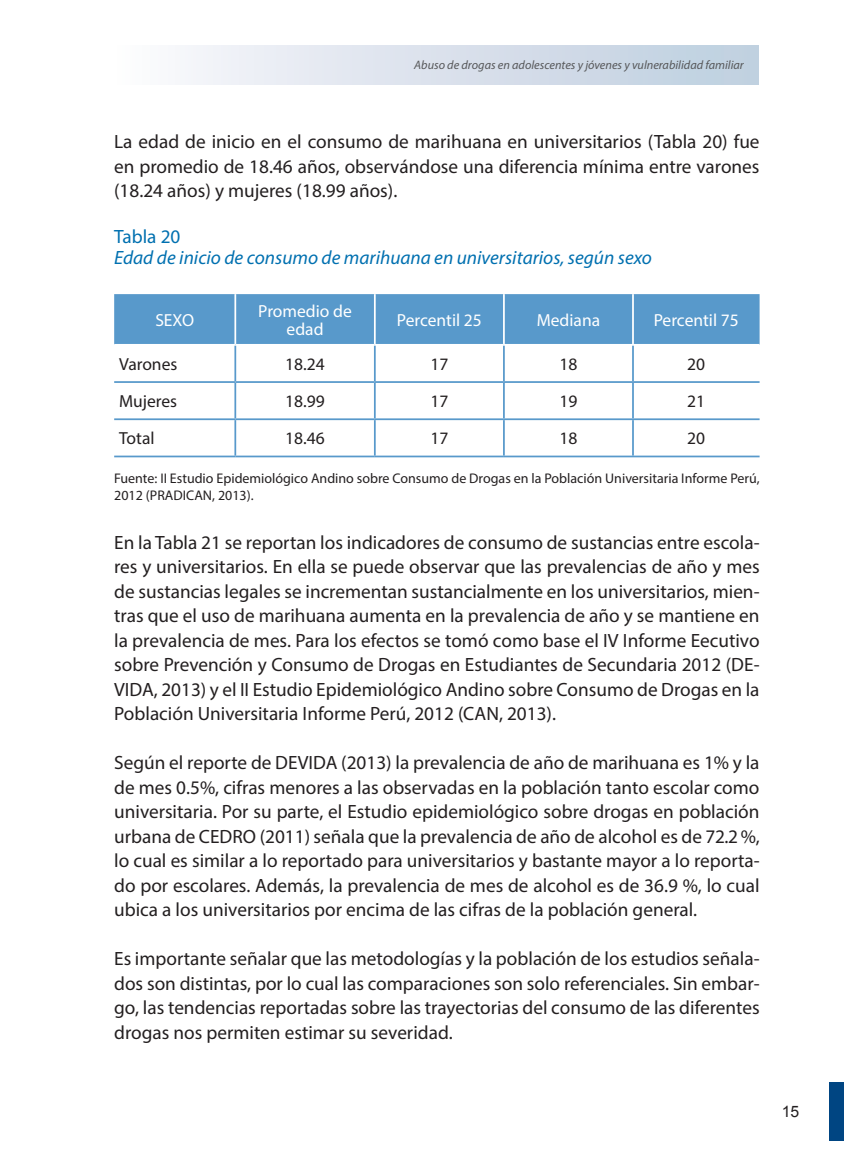
<style>
.page{position:relative;width:844px;height:1166px;background:#fff}
.page>*{position:absolute;margin:0;border:0;box-sizing:border-box;transform-origin:0 0}
.texto_contenido{font:19.25px/24.5px "Myriad Pro";color:#231f20;text-align:justify}
.contenido{font:19.25px/24.5px "Myriad Pro";color:#231f20;text-align:justify}
.t1{font:italic 19.25px "Myriad Pro";color:#0070b0}
.t2{font:19.25px "Myriad Pro";color:#0070b0}
.t3{font:17.5px "Myriad Pro";color:#231f20}
.t4{font:17.5px/18.4px "Myriad Pro";color:#fff;text-align:center}
.t5{font:15.75px "Arial";color:#231f20}
.texto_contenido-2{font:14px/16.6px "Myriad Pro";color:#231f20}
.t6{font:italic 12.25px "Myriad Pro";color:#57585a}
</style>
<div class="page">
<div style="left:828px;top:1082px;width:15px;height:58px;background:#004582"></div>
<div style="left:114px;top:45px;width:644px;height:39px;background:linear-gradient(to right,#fbfafc,#bdcdde)"></div>
<div style="left:114px;top:294px;width:645px;height:50px;background:#5899cb"></div>
<hr style="left:234px;top:346px;width:2px;height:35px;background:#5899cb">
<hr style="left:374px;top:346px;width:1px;height:35px;background:#5899cb">
<hr style="left:503px;top:346px;width:1px;height:35px;background:#5899cb">
<hr style="left:632px;top:346px;width:1px;height:35px;background:#5899cb">
<hr style="left:114px;top:381px;width:121px;height:2px;background:#5899cb">
<hr style="left:235px;top:381px;width:140px;height:2px;background:#5899cb">
<hr style="left:234px;top:383px;width:2px;height:35px;background:#5899cb">
<hr style="left:375px;top:381px;width:129px;height:2px;background:#5899cb">
<hr style="left:374px;top:383px;width:1px;height:35px;background:#5899cb">
<hr style="left:504px;top:381px;width:128px;height:2px;background:#5899cb">
<hr style="left:503px;top:383px;width:1px;height:35px;background:#5899cb">
<hr style="left:632px;top:381px;width:127px;height:2px;background:#5899cb">
<hr style="left:632px;top:383px;width:1px;height:35px;background:#5899cb">
<hr style="left:114px;top:418px;width:121px;height:2px;background:#5899cb">
<hr style="left:235px;top:418px;width:140px;height:2px;background:#5899cb">
<hr style="left:234px;top:420px;width:2px;height:36px;background:#5899cb">
<hr style="left:375px;top:418px;width:129px;height:2px;background:#5899cb">
<hr style="left:374px;top:420px;width:1px;height:36px;background:#5899cb">
<hr style="left:504px;top:418px;width:128px;height:2px;background:#5899cb">
<hr style="left:503px;top:420px;width:1px;height:36px;background:#5899cb">
<hr style="left:632px;top:418px;width:127px;height:2px;background:#5899cb">
<hr style="left:632px;top:420px;width:1px;height:36px;background:#5899cb">
<hr style="left:114px;top:456px;width:121px;height:1px;background:#5899cb">
<hr style="left:235px;top:456px;width:140px;height:1px;background:#5899cb">
<hr style="left:375px;top:456px;width:129px;height:1px;background:#5899cb">
<hr style="left:504px;top:456px;width:128px;height:1px;background:#5899cb">
<hr style="left:632px;top:456px;width:127px;height:1px;background:#5899cb">
<hr style="left:234px;top:294px;width:2px;height:50px;background:#fff">
<hr style="left:374px;top:294px;width:1px;height:50px;background:#fff">
<hr style="left:503px;top:294px;width:1px;height:50px;background:#fff">
<hr style="left:632px;top:294px;width:1px;height:50px;background:#fff">
<p class="t6" style="left:414px;top:58px;width:331px">Abuso de drogas en adolescentes y jóvenes y vulnerabilidad familiar</p>
<p class="contenido" style="left:114px;top:129px;width:646px">La edad de inicio en el consumo de marihuana en universitarios (Tabla 20) fue en promedio de 18.46 años, observándose una diferencia mínima entre varones (18.24 años) y mujeres (18.99 años).</p>
<p class="t2" style="left:114px;top:225px;width:68px">Tabla 20</p>
<p class="t1" style="left:114px;top:246px;width:539px">Edad de inicio de consumo de marihuana en universitarios, según sexo</p>
<p class="t4" style="left:155px;top:311px;width:40px">SEXO</p>
<p class="t4" style="left:258px;top:301px;width:95px">Promedio de edad</p>
<p class="t4" style="left:397px;top:311px;width:87px">Percentil 25</p>
<p class="t4" style="left:536px;top:311px;width:65px">Mediana</p>
<p class="t4" style="left:653px;top:311px;width:87px">Percentil 75</p>
<p class="t3" style="left:119px;top:353px;width:60px">Varones</p>
<p class="t3" style="left:285px;top:353px;width:41px">18.24</p>
<p class="t3" style="left:430px;top:353px;width:19px">17</p>
<p class="t3" style="left:559px;top:353px;width:19px">18</p>
<p class="t3" style="left:687px;top:353px;width:19px">20</p>
<p class="t3" style="left:119px;top:390px;width:60px">Mujeres</p>
<p class="t3" style="left:285px;top:390px;width:41px">18.99</p>
<p class="t3" style="left:430px;top:390px;width:19px">17</p>
<p class="t3" style="left:559px;top:390px;width:19px">19</p>
<p class="t3" style="left:687px;top:390px;width:19px">21</p>
<p class="t3" style="left:119px;top:428px;width:37px">Total</p>
<p class="t3" style="left:285px;top:428px;width:41px">18.46</p>
<p class="t3" style="left:430px;top:428px;width:19px">17</p>
<p class="t3" style="left:559px;top:428px;width:19px">18</p>
<p class="t3" style="left:687px;top:428px;width:19px">20</p>
<p class="texto_contenido-2" style="left:114px;top:470px;width:646px">Fuente: II Estudio Epidemiológico Andino sobre Consumo de Drogas en la Población Universitaria Informe Perú,<br>2012 (PRADICAN, 2013).</p>
<p class="texto_contenido" style="left:114px;top:530px;width:646px">En la Tabla 21 se reportan los indicadores de consumo de sustancias entre escola&shy;res y universitarios. En ella se puede observar que las prevalencias de año y mes de sustancias legales se incrementan sustancialmente en los universitarios, mien&shy;tras que el uso de marihuana aumenta en la prevalencia de año y se mantiene en la prevalencia de mes. Para los efectos se tomó como base el IV Informe Eecutivo sobre Prevención y Consumo de Drogas en Estudiantes de Secundaria 2012 (DE-VIDA, 2013) y el II Estudio Epidemiológico Andino sobre Consumo de Drogas en la Población Universitaria Informe Perú, 2012 (CAN, 2013).</p>
<p class="texto_contenido" style="left:114px;top:750px;width:646px">Según el reporte de DEVIDA (2013) la prevalencia de año de marihuana es 1% y la de mes 0.5%, cifras menores a las observadas en la población tanto escolar como universitaria. Por su parte, el Estudio epidemiológico sobre drogas en población urbana de CEDRO (2011) señala que la prevalencia de año de alcohol es de 72.2 %, lo cual es similar a lo reportado para universitarios y bastante mayor a lo reporta&shy;do por escolares. Además, la prevalencia de mes de alcohol es de 36.9 %, lo cual ubica a los universitarios por encima de las cifras de la población general.</p>
<p class="texto_contenido" style="left:114px;top:946px;width:646px">Es importante señalar que las metodologías y la población de los estudios señala&shy;dos son distintas, por lo cual las comparaciones son solo referenciales. Sin embar&shy;go, las tendencias reportadas sobre las trayectorias del consumo de las diferentes drogas nos permiten estimar su severidad.</p>
<p class="t5" style="left:781px;top:1101px;width:19px">15</p>
</div>
